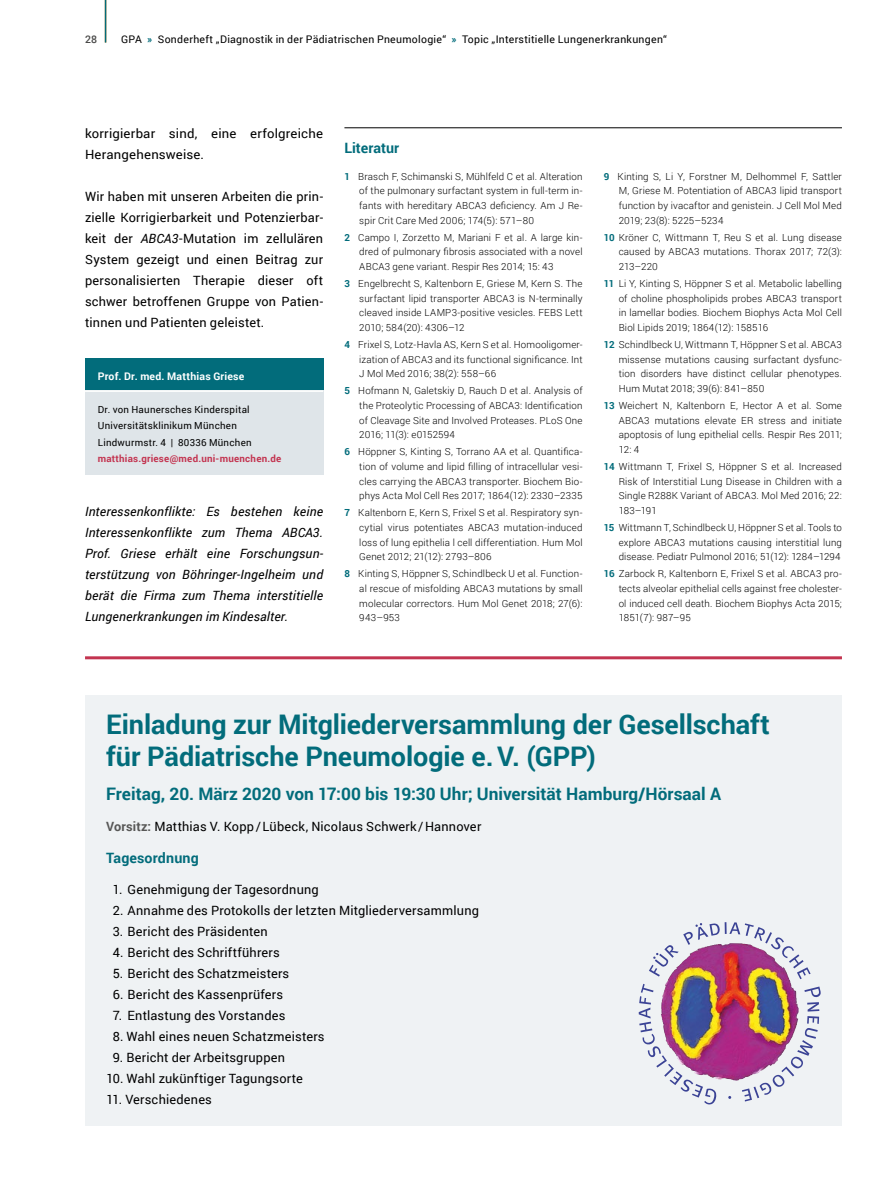
<style>
.page{position:relative;width:893px;height:1191px;background:#fff}
.page>*{position:absolute;margin:0;border:0;box-sizing:border-box;transform-origin:0 0}
.t1{font:700 27px/32.4px "Roboto";color:#026c7b}
.t2{font:700 17.25px "Roboto";color:#026c7b}
.t3{font:700 14.25px "Roboto";letter-spacing:.005em;color:#026c7b}
.t4{font:12.75px/21px "Roboto";letter-spacing:.015em;color:#000}
.t5{font:italic 12.75px/21px "Roboto";letter-spacing:.015em;color:#000;text-align:justify}
.t6{font:10.5px "Roboto";letter-spacing:.03em;color:#000}
.t7{font:700 10.5px "Roboto";letter-spacing:.02em;color:#fff}
.t8{font:500 10.5px "Roboto";color:#4a4a49}
.t9{font:300 9.75px/14.7px "Roboto";letter-spacing:.015em;color:#000;text-align:justify}
.t10{font:9.75px/16.5px "Roboto";letter-spacing:.025em;color:#000}
.t11{font:700 9.75px "Roboto";letter-spacing:.025em;color:#c33450}
.s1{font-weight:700;color:#026c7b}
.s2{font-style:italic}
.s3{font-weight:700;color:#575756}
</style>
<div class="page">
<hr style="left:105px;top:0;width:1px;height:43px;background:#026c7b">
<div style="left:85px;top:359px;width:238px;height:31px;background:#026c7b"></div>
<div style="left:85px;top:390px;width:238px;height:84px;background:#dfe5e9"></div>
<hr style="left:85px;top:390px;width:238px;height:2px;background:#fff">
<hr style="left:344px;top:127px;width:498px;height:1px;background:#000">
<div style="left:85px;top:695px;width:757px;height:430px;background:#eff2f4"></div>
<img style="left:639px;top:922px;width:182px;height:182px">
<img style="left:661px;top:943px;width:68px;height:77px">
<hr style="left:85px;top:656px;width:757px;height:3px;background:#c33450">
<p class="t8" style="left:85px;top:31px;width:13px">28</p>
<p class="t6" style="left:121px;top:31px;width:547px">GPA <span class="s1">»</span> Sonderheft „Diagnostik in der Pädiatrischen Pneumologie“ <span class="s1">»</span> Topic „Interstitielle Lungenerkrankungen“</p>
<h3 class="t4" style="left:85px;top:123px;width:240px">korrigierbar sind, eine erfolgreiche<br>Herangehensweise.</h3>
<p class="t4" style="left:85px;top:186px;width:240px;text-align:justify">Wir haben mit unseren Arbeiten die prin&shy;zielle Korrigierbarkeit und Potenzierbar&shy;keit der <span class="s2">ABCA3</span>-Mutation im zellulären System gezeigt und einen Beitrag zur personalisierten Therapie dieser oft schwer betroffenen Gruppe von Patien&shy;tinnen und Patienten geleistet.</p>
<p class="t7" style="left:98px;top:369px;width:148px">Prof. Dr. med. Matthias Griese</p>
<p class="t10" style="left:98px;top:400px;width:155px">Dr. von Haunersches Kinderspital<br>Universitätsklinikum München<br>Lindwurmstr. 4 | 80336 München</p>
<p class="t11" style="left:98px;top:452px;width:185px">matthias.griese@med.uni-muenchen.de</p>
<p class="t5" style="left:85px;top:501px;width:240px">Interessenkonflikte: Es bestehen keine Interessenkonflikte zum Thema ABCA3.<br>Prof. Griese erhält eine Forschungsun&shy;terstützung von Böhringer-Ingelheim und berät die Firma zum Thema interstitielle Lungenerkrankungen im Kindesalter.</p>
<h3 class="t3" style="left:344px;top:138px;width:56px">Literatur</h3>
<p class="t9" style="left:359px;top:169px;width:225px;text-indent:-15px"><span class="s1">1</span> Brasch F, Schimanski S, Mühlfeld C et al. Alteration of the pulmonary surfactant system in full-term in&shy;fants with hereditary ABCA3 deficiency. Am J Re&shy;spir Crit Care Med 2006; 174(5): 571–80</p>
<p class="t9" style="left:359px;top:230px;width:225px;text-indent:-15px"><span class="s1">2</span> Campo I, Zorzetto M, Mariani F et al. A large kin&shy;dred of pulmonary fibrosis associated with a novel ABCA3 gene variant. Respir Res 2014; 15: 43</p>
<p class="t9" style="left:359px;top:276px;width:225px;text-indent:-15px"><span class="s1">3</span> Engelbrecht S, Kaltenborn E, Griese M, Kern S. The surfactant lipid transporter ABCA3 is N-terminally cleaved inside LAMP3-positive vesicles. FEBS Lett 2010; 584(20): 4306–12</p>
<p class="t9" style="left:359px;top:337px;width:225px;text-indent:-15px"><span class="s1">4</span> Frixel S, Lotz-Havla AS, Kern S et al. Homooligomer&shy;ization of ABCA3 and its functional significance. Int J Mol Med 2016; 38(2): 558–66</p>
<p class="t9" style="left:359px;top:383px;width:225px;text-indent:-15px"><span class="s1">5</span> Hofmann N, Galetskiy D, Rauch D et al. Analysis of the Proteolytic Processing of ABCA3: Identification of Cleavage Site and Involved Proteases. PLoS One 2016; 11(3): e0152594</p>
<p class="t9" style="left:359px;top:444px;width:225px;text-indent:-15px"><span class="s1">6</span> Höppner S, Kinting S, Torrano AA et al. Quantifica&shy;tion of volume and lipid filling of intracellular vesi&shy;cles carrying the ABCA3 transporter. Biochem Bio&shy;phys Acta Mol Cell Res 2017; 1864(12): 2330–2335</p>
<p class="t9" style="left:359px;top:505px;width:225px;text-indent:-15px"><span class="s1">7</span> Kaltenborn E, Kern S, Frixel S et al. Respiratory syn&shy;cytial virus potentiates ABCA3 mutation-induced loss of lung epithelia l cell differentiation. Hum Mol Genet 2012; 21(12): 2793–806</p>
<p class="t9" style="left:359px;top:566px;width:225px;text-indent:-15px"><span class="s1">8</span> Kinting S, Höppner S, Schindlbeck U et al. Function&shy;al rescue of misfolding ABCA3 mutations by small molecular correctors. Hum Mol Genet 2018; 27(6):<br>943–953</p>
<p class="t9" style="left:619px;top:169px;width:225px;text-indent:-15px"><span class="s1">9</span> Kinting S, Li Y, Forstner M, Delhommel F, Sattler M, Griese M. Potentiation of ABCA3 lipid transport function by ivacaftor and genistein. J Cell Mol Med 2019; 23(8): 5225–5234</p>
<p class="t9" style="left:619px;top:230px;width:225px;text-indent:-15px"><span class="s1">10</span> Kröner C, Wittmann T, Reu S et al. Lung disease caused by ABCA3 mutations. Thorax 2017; 72(3):<br>213–220</p>
<p class="t9" style="left:619px;top:276px;width:225px;text-indent:-15px"><span class="s1">11</span> Li Y, Kinting S, Höppner S et al. Metabolic labelling of choline phospholipids probes ABCA3 transport in lamellar bodies. Biochem Biophys Acta Mol Cell Biol Lipids 2019; 1864(12): 158516</p>
<p class="t9" style="left:619px;top:337px;width:225px;text-indent:-15px"><span class="s1">12</span> Schindlbeck U, Wittmann T, Höppner S et al. ABCA3 missense mutations causing surfactant dysfunc&shy;tion disorders have distinct cellular phenotypes.<br>Hum Mutat 2018; 39(6): 841–850</p>
<p class="t9" style="left:619px;top:398px;width:225px;text-indent:-15px"><span class="s1">13</span> Weichert N, Kaltenborn E, Hector A et al. Some ABCA3 mutations elevate ER stress and initiate apoptosis of lung epithelial cells. Respir Res 2011; 12: 4</p>
<p class="t9" style="left:619px;top:459px;width:225px;text-indent:-15px"><span class="s1">14</span> Wittmann T, Frixel S, Höppner S et al. Increased Risk of Interstitial Lung Disease in Children with a Single R288K Variant of ABCA3. Mol Med 2016; 22:<br>183–191</p>
<p class="t9" style="left:619px;top:520px;width:225px;text-indent:-15px"><span class="s1">15</span> Wittmann T, Schindlbeck U, Höppner S et al. Tools to explore ABCA3 mutations causing interstitial lung disease. Pediatr Pulmonol 2016; 51(12): 1284–1294</p>
<p class="t9" style="left:619px;top:566px;width:225px;text-indent:-15px"><span class="s1">16</span> Zarbock R, Kaltenborn E, Frixel S et al. ABCA3 pro&shy;tects alveolar epithelial cells against free cholester&shy;ol induced cell death. Biochem Biophys Acta 2015; 1851(7): 987–95</p>
<h1 class="t1" style="left:106px;top:706px;width:665px">Einladung zur Mitgliederversammlung der Gesellschaft für Pädiatrische Pneumologie e.V. (GPP)</h1>
<h2 class="t2" style="left:106px;top:781px;width:616px">Freitag, 20. März 2020 von 17:00 bis 19:30 Uhr; Universität Hamburg/Hörsaal A</h2>
<h3 class="t4" style="left:106px;top:816px;width:377px"><span class="s3">Vorsitz:</span> Matthias V. Kopp/Lübeck, Nicolaus Schwerk/Hannover</h3>
<h3 class="t3" style="left:106px;top:847px;width:94px">Tagesordnung</h3>
<h3 class="t4" style="left:113px;top:879px;width:208px">1. Genehmigung der Tagesordnung</h3>
<h3 class="t4" style="left:113px;top:900px;width:368px">2. Annahme des Protokolls der letzten Mitgliederversammlung</h3>
<h3 class="t4" style="left:113px;top:921px;width:157px">3. Bericht des Präsidenten</h3>
<h3 class="t4" style="left:113px;top:942px;width:169px">4. Bericht des Schriftführers</h3>
<h3 class="t4" style="left:113px;top:963px;width:178px">5. Bericht des Schatzmeisters</h3>
<h3 class="t4" style="left:113px;top:984px;width:172px">6. Bericht des Kassenprüfers</h3>
<h3 class="t4" style="left:113px;top:1005px;width:174px">7. Entlastung des Vorstandes</h3>
<h3 class="t4" style="left:113px;top:1026px;width:213px">8. Wahl eines neuen Schatzmeisters</h3>
<h3 class="t4" style="left:113px;top:1047px;width:174px">9. Bericht der Arbeitsgruppen</h3>
<h3 class="t4" style="left:106px;top:1068px;width:198px">10. Wahl zukünftiger Tagungsorte</h3>
<h3 class="t4" style="left:106px;top:1089px;width:107px">11. Verschiedenes</h3>
</div>
